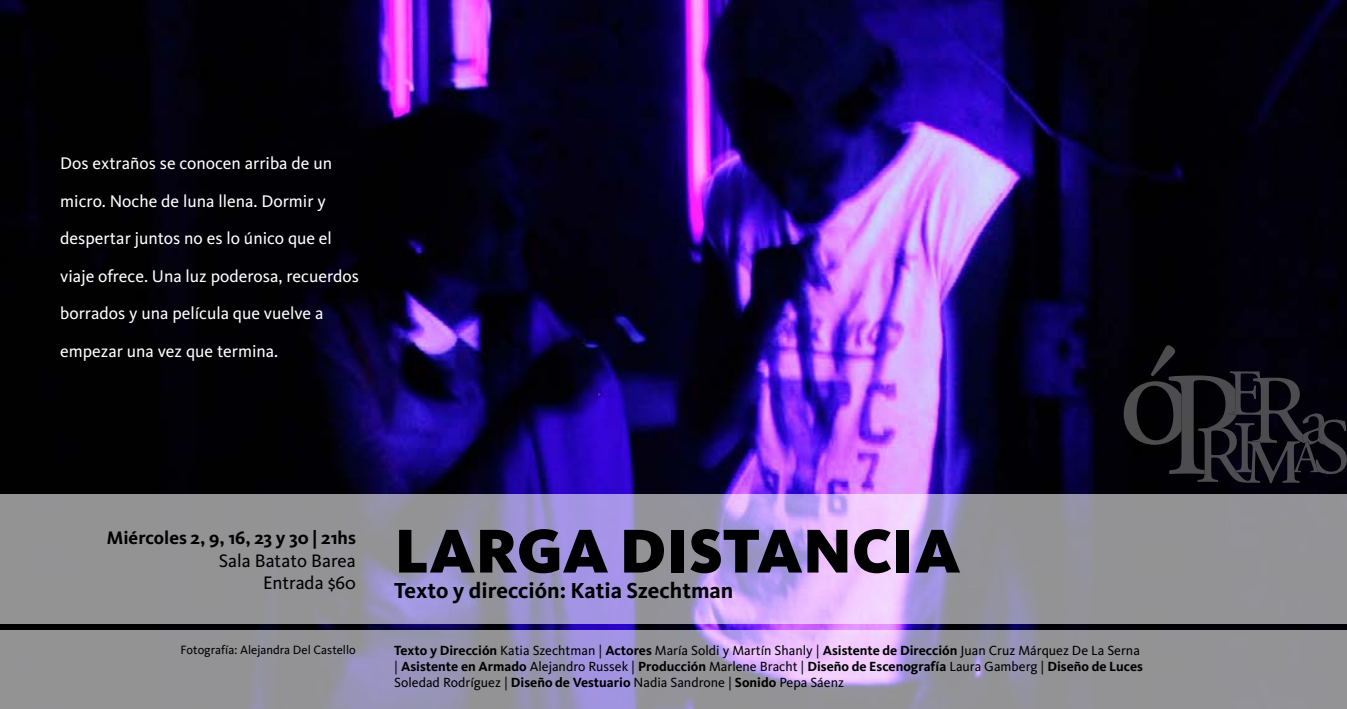
<style>
.page{position:relative;width:1347px;height:709px;background:#fff}
.page>*{position:absolute;margin:0;border:0;box-sizing:border-box;transform-origin:0 0}
.t1{font:900 64px "Kievit";color:#000}
.t2{font:700 22.5px "Kievit";color:#000}
.t3{font:700 18.75px "Kievit";color:#000}
.t4{font:18.75px/22.5px "Kievit";color:#000;text-align:right}
.t5{font:17.5px/37.5px "Kievit";color:#fff}
.t6{font:13.75px/16.2px "Kievit";color:#000}
.t7{font:12.5px "Kievit";color:#000}
.s1{font-weight:700}
</style>
<div class="page">
<img style="left:0;top:0;width:1346px;height:630px">
<svg style="left:0;top:494px;width:1346px;height:130px;background:#9f98af"></svg>
<svg style="left:0;top:630px;width:1346px;height:79px;background:#9b96a8"></svg>
<svg style="left:1123px;top:345px;width:223px;height:138px;background:#16151b"></svg>
<p class="t5" style="left:60px;top:145px;width:300px">Dos extraños se conocen arriba de un micro. Noche de luna llena. Dormir y despertar juntos no es lo único que el viaje ofrece. Una luz poderosa, recuerdos borrados y una película que vuelve a empezar una vez que termina.</p>
<h3 class="t3" style="left:107px;top:527px;width:250px">Miércoles 2, 9, 16, 23 y 30 | 21hs</h3>
<h3 class="t4" style="left:219px;top:549px;width:139px">Sala Batato Barea<br>Entrada $60</h3>
<p class="t7" style="left:181px;top:642px;width:177px">Fotografía: Alejandra Del Castello</p>
<h1 class="t1" style="left:394px;top:512px;width:568px">LARGA DISTANCIA</h1>
<h2 class="t2" style="left:394px;top:577px;width:341px">Texto y dirección: Katia Szechtman</h2>
<p class="t6" style="left:394px;top:642px;width:750px"><span class="s1">Texto y Dirección</span> Katia Szechtman | <span class="s1">Actores</span> María Soldi y Martín Shanly | <span class="s1">Asistente de Dirección</span> Juan Cruz Márquez De La Serna | <span class="s1">Asistente en Armado</span> Alejandro Russek | <span class="s1">Producción</span> Marlene Bracht | <span class="s1">Diseño de Escenografía</span> Laura Gamberg | <span class="s1">Diseño de Luces<br></span>Soledad Rodríguez | <span class="s1">Diseño de Vestuario</span> Nadia Sandrone | <span class="s1">Sonido</span> Pepa Sáenz</p>
</div>
